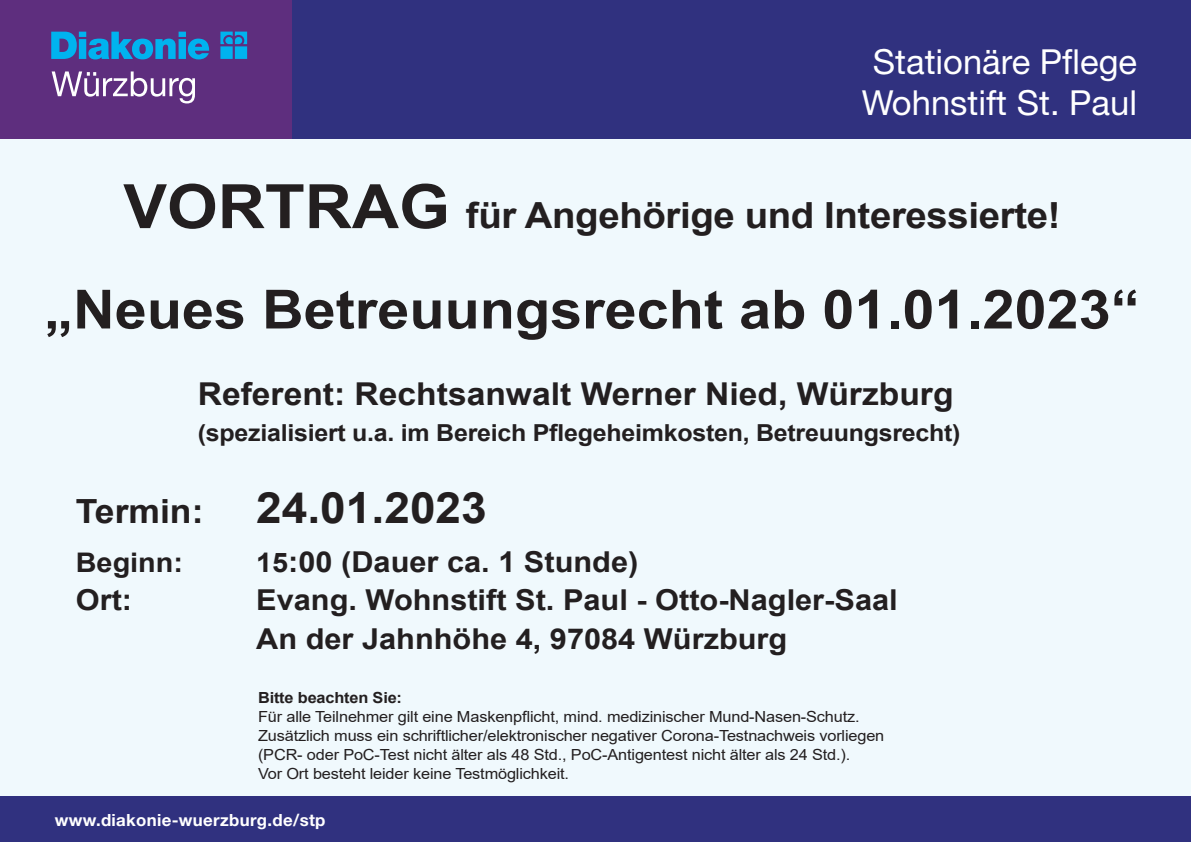
<style>
.page{position:relative;width:1191px;height:842px;background:#fff}
.page>*{position:absolute;margin:0;border:0;box-sizing:border-box;transform-origin:0 0}
.t1{font:700 54px "Arial";color:#231f20;scale:1.07 1}
.t2{font:700 43.2px "Arial";color:#231f20;scale:1.07 1}
.t3{font:700 36px "Arial";letter-spacing:-.01em;color:#231f20;scale:1.07 1}
.t4{font:34.5px/41.4px "Helvetica Neue LT Std";color:#fff;text-align:center}
.t5{font:700 31.5px "Arial";color:#231f20;scale:1.07 1}
.t6{font:700 28.8px "Arial";color:#231f20;scale:1.07 1}
.t7{font:700 27px "Arial";color:#231f20;scale:1.07 1}
.t8{font:700 23.4px "Arial";letter-spacing:-.01em;color:#231f20;scale:1.07 1}
.t9{font:700 16.8px "Helvetica Neue LT Std";letter-spacing:.02em;color:#fff}
.t10{font:15.3px/19px "Arial";letter-spacing:-.01em;color:#231f20;scale:1.07 1}
.t11{font:700 15.3px "Arial";letter-spacing:-.01em;color:#231f20;scale:1.07 1}
.s1{font-size:61.2px}
.s2{font-size:33.3px}
.s3{font-size:27px}
</style>
<div class="page">
<div style="left:292px;top:0;width:899px;height:139px;background:#30317f"></div>
<div style="left:0;top:0;width:292px;height:139px;background:#5e2e7e"></div>
<svg style="left:51px;top:32px;width:196px;height:27px"></svg>
<svg style="left:52px;top:71px;width:143px;height:32px"></svg>
<div style="left:0;top:139px;width:1191px;height:677px;background:#f0f9fd"></div>
<div style="left:0;top:797px;width:1191px;height:45px;background:#30317f"></div>
<p class="t4" style="left:862px;top:40px;width:276px">Stationäre Pflege<br>Wohnstift St. Paul</p>
<p class="t3" style="left:123px;top:190px;width:877px"><span class="s1">VORTRAG</span> für Angehörige und Interessierte!</p>
<p class="t1" style="left:44px;top:271px;width:1025px">„Neues Betreuungsrecht ab 01.01.2023“</p>
<p class="t5" style="left:198px;top:371px;width:708px">Referent: Rechtsanwalt Werner Nied, Würzburg</p>
<p class="t8" style="left:198px;top:416px;width:714px">(spezialisiert u.a. im Bereich Pflegeheimkosten, Betreuungsrecht)</p>
<p class="t2" style="left:76px;top:477px;width:386px"><span class="s2">Termin:</span> 24.01.2023</p>
<p class="t7" style="left:76px;top:543px;width:102px">Beginn:</p>
<p class="t6" style="left:256px;top:542px;width:359px"><span class="s3">15</span>:00 (Dauer ca. 1 Stunde)</p>
<p class="t6" style="left:76px;top:580px;width:54px">Ort:</p>
<p class="t6" style="left:256px;top:580px;width:601px">Evang. Wohnstift St. Paul - Otto-Nagler-Saal</p>
<p class="t6" style="left:256px;top:618px;width:498px">An der Jahnhöhe 4, 97084 Würzburg</p>
<p class="t11" style="left:258px;top:686px;width:136px">Bitte beachten Sie:</p>
<p class="t10" style="left:258px;top:707px;width:587px">Für alle Teilnehmer gilt eine Maskenpflicht, mind. medizinischer Mund-Nasen-Schutz.<br>Zusätzlich muss ein schriftlicher/elektronischer negativer Corona-Testnachweis vorliegen (PCR- oder PoC-Test nicht älter als 48 Std., PoC-Antigentest nicht älter als 24 Std.).<br>Vor Ort besteht leider keine Testmöglichkeit.</p>
<p class="t9" style="left:55px;top:809px;width:272px">www.diakonie-wuerzburg.de/stp</p>
</div>
